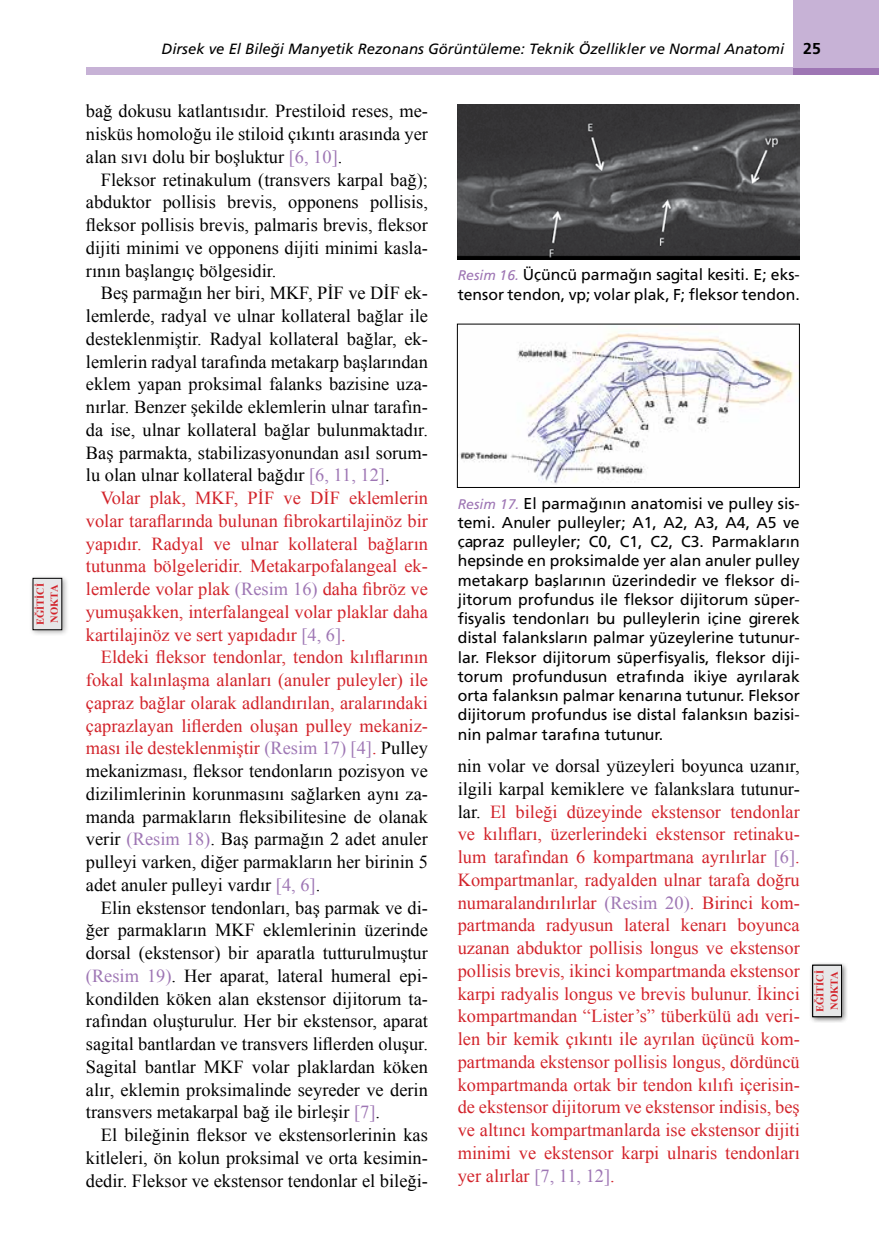
<style>
.page{position:relative;width:879px;height:1260px;background:#fff}
.page>*{position:absolute;margin:0;border:0;box-sizing:border-box;transform-origin:0 0}
.t1{font:18.38px/22.8px "Times New Roman";color:#000;text-align:justify}
.t2{font:18.38px/22.8px "Times New Roman";color:#d2232a;text-align:justify}
.t3{font:15.75px/19.2px "Frutiger Normal Tr";color:#000}
.t4{font:14.88px "Frutiger Italic Tr";color:#000}
.t5{font:700 10.5px/14px "Times New Roman";color:#d2232a}
.s1{font-family:"Frutiger Bold Tr";font-size:15.75px}
.s2{color:#9e76b4}
.s3{color:#d2232a}
.s4{font-family:"Frutiger Italic Tr";font-size:14px;color:#9e76b4}
.s5{color:#000}
</style>
<div class="page">
<img style="left:457px;top:105px;width:342px;height:154px">
<img style="left:460px;top:331px;width:336px;height:153px">
<div style="left:457px;top:324px;width:342px;height:164px;border:1px solid #000"></div>
<div style="left:29px;top:574px;width:40px;height:63px;background:#000;opacity:.33"></div>
<div style="left:33px;top:578px;width:29px;height:52px;background:#e6e7e8"></div>
<div style="left:33px;top:578px;width:29px;height:52px;border:1px solid #000"></div>
<div style="left:792px;top:68px;width:86px;height:7px;background:#9e76b4"></div>
<div style="left:86px;top:68px;width:706px;height:7px;background:#c7b2d6"></div>
<div style="left:792px;top:0;width:86px;height:68px;background:#c7b2d6"></div>
<div style="left:808px;top:961px;width:40px;height:63px;background:#000;opacity:.33"></div>
<div style="left:812px;top:965px;width:29px;height:52px;background:#e6e7e8"></div>
<div style="left:812px;top:965px;width:29px;height:52px;border:1px solid #000"></div>
<p class="t5" style="left:33px;top:625px;width:44px;rotate:-90deg">EĞİTİCİ<br>NOKTA</p>
<p class="t4" style="left:161px;top:40px;width:660px">Dirsek ve El Bileği Manyetik Rezonans Görüntüleme: Teknik Özellikler ve Normal Anatomi <span class="s1">25</span></p>
<p class="t1" style="left:86px;top:100px;width:343px">bağ dokusu katlantısıdır. Prestiloid reses, me&shy;nisküs homoloğu ile stiloid çıkıntı arasında yer alan sıvı dolu bir boşluktur <span class="s2">[6, 10]</span>.</p>
<p class="t1" style="left:86px;top:168px;width:343px;text-indent:15px">Fleksor retinakulum (transvers karpal bağ); abduktor pollisis brevis, opponens pollisis, fleksor pollisis brevis, palmaris brevis, fleksor dijiti minimi ve opponens dijiti minimi kasla&shy;rının başlangıç bölgesidir.</p>
<p class="t1" style="left:86px;top:282px;width:343px;text-indent:15px">Beş parmağın her biri, MKF, PİF ve DİF ek&shy;lemlerde, radyal ve ulnar kollateral bağlar ile desteklenmiştir. Radyal kollateral bağlar, ek&shy;lemlerin radyal tarafında metakarp başlarından eklem yapan proksimal falanks bazisine uza&shy;nırlar. Benzer şekilde eklemlerin ulnar tarafın&shy;da ise, ulnar kollateral bağlar bulunmaktadır.<br>Baş parmakta, stabilizasyonundan asıl sorum&shy;lu olan ulnar kollateral bağdır <span class="s2">[6, 11, 12]</span>.</p>
<p class="t2" style="left:86px;top:486px;width:343px;text-indent:15px">Volar plak, MKF, PİF ve DİF eklemlerin volar taraflarında bulunan fibrokartilajinöz bir yapıdır. Radyal ve ulnar kollateral bağların tutunma bölgeleridir. Metakarpofalangeal ek&shy;lemlerde volar plak <span class="s2">(Resim 16)</span> daha fibröz ve yumuşakken, interfalangeal volar plaklar daha kartilajinöz ve sert yapıdadır <span class="s2">[4, 6]</span>.</p>
<p class="t1" style="left:86px;top:646px;width:343px;text-indent:15px"><span class="s3">Eldeki fleksor tendonlar, tendon kılıflarının fokal kalınlaşma alanları (anuler puleyler) ile çapraz bağlar olarak adlandırılan, aralarındaki çaprazlayan liflerden oluşan pulley mekaniz&shy;ması ile desteklenmiştir</span> <span class="s2">(Resim 17) [4]</span><span class="s3">.</span> Pulley mekanizması, fleksor tendonların pozisyon ve dizilimlerinin korunmasını sağlarken aynı za&shy;manda parmakların fleksibilitesine de olanak verir <span class="s2">(Resim 18)</span>. Baş parmağın 2 adet anuler pulleyi varken, diğer parmakların her birinin 5 adet anuler pulleyi vardır <span class="s2">[4, 6]</span>.</p>
<p class="t1" style="left:86px;top:896px;width:343px;text-indent:15px">Elin ekstensor tendonları, baş parmak ve di&shy;ğer parmakların MKF eklemlerinin üzerinde dorsal (ekstensor) bir aparatla tutturulmuştur <span class="s2">(Resim 19)</span>. Her aparat, lateral humeral epi&shy;kondilden köken alan ekstensor dijitorum ta&shy;rafından oluşturulur. Her bir ekstensor, aparat sagital bantlardan ve transvers liflerden oluşur.<br>Sagital bantlar MKF volar plaklardan köken alır, eklemin proksimalinde seyreder ve derin transvers metakarpal bağ ile birleşir <span class="s2">[7]</span>.</p>
<p class="t1" style="left:86px;top:1123px;width:343px;text-indent:15px">El bileğinin fleksor ve ekstensorlerinin kas kitleleri, ön kolun proksimal ve orta kesimin&shy;dedir. Fleksor ve ekstensor tendonlar el bileği-</p>
<p class="t3" style="left:457px;top:265px;width:343px"><span class="s4">Resim 16.</span> Üçüncü parmağın sagital kesiti. E; eks&shy;tensor tendon, vp; volar plak, F; fleksor tendon.</p>
<p class="t3" style="left:457px;top:493px;width:343px;text-align:justify"><span class="s4">Resim 17.</span> El parmağının anatomisi ve pulley sis&shy;temi. Anuler pulleyler; A1, A2, A3, A4, A5 ve çapraz pulleyler; C0, C1, C2, C3. Parmakların hepsinde en proksimalde yer alan anuler pulley metakarp başlarının üzerindedir ve fleksor di&shy;jitorum profundus ile fleksor dijitorum süper&shy;fisyalis tendonları bu pulleylerin içine girerek distal falanksların palmar yüzeylerine tutunur&shy;lar. Fleksor dijitorum süperfisyalis, fleksor diji&shy;torum profundusun etrafında ikiye ayrılarak orta falanksın palmar kenarına tutunur. Fleksor dijitorum profundus ise distal falanksın bazisi&shy;nin palmar tarafına tutunur.</p>
<p class="t2" style="left:457px;top:754px;width:343px"><span class="s5">nin volar ve dorsal yüzeyleri boyunca uzanır, ilgili karpal kemiklere ve falankslara tutunur&shy;lar.</span> El bileği düzeyinde ekstensor tendonlar ve kılıfları, üzerlerindeki ekstensor retinaku&shy;lum tarafından 6 kompartmana ayrılırlar <span class="s2">[6]</span>.<br>Kompartmanlar, radyalden ulnar tarafa doğru numaralandırılırlar <span class="s2">(Resim 20)</span>. Birinci kom&shy;partmanda radyusun lateral kenarı boyunca uzanan abduktor pollisis longus ve ekstensor pollisis brevis, ikinci kompartmanda ekstensor karpi radyalis longus ve brevis bulunur. İkinci kompartmandan “Lister’s” tüberkülü adı veri&shy;len bir kemik çıkıntı ile ayrılan üçüncü kom&shy;partmanda ekstensor pollisis longus, dördüncü kompartmanda ortak bir tendon kılıfı içerisin&shy;de ekstensor dijitorum ve ekstensor indisis, beş ve altıncı kompartmanlarda ise ekstensor dijiti minimi ve ekstensor karpi ulnaris tendonları yer alırlar <span class="s2">[7, 11, 12]</span>.</p>
<p class="t5" style="left:812px;top:1012px;width:44px;rotate:-90deg">EĞİTİCİ<br>NOKTA</p>
</div>
